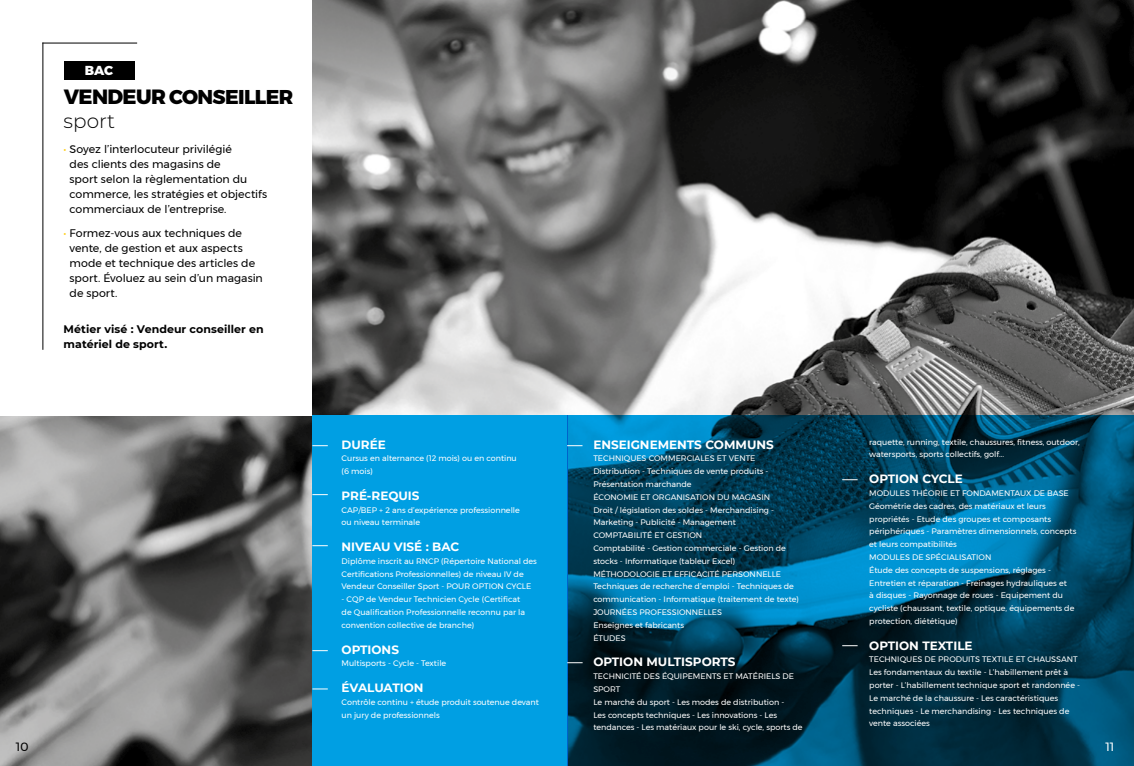
<style>
.page{position:relative;width:1134px;height:766px;background:#fff}
.page>*{position:absolute;margin:0;border:0;box-sizing:border-box;transform-origin:0 0}
.t1{font:800 20px/24px "Montserrat";letter-spacing:-.03em;color:#000}
.t2{font:800 13px "Montserrat";color:#fff}
.t3{font:700 12px "Montserrat";color:#fff}
.t4{font:12px "Montserrat";color:#000}
.t5{font:12px "Montserrat";color:#fff}
.t6{font:11px/15px "Montserrat";color:#000}
.t7{font:700 11px/15px "Montserrat";letter-spacing:.005em;color:#000}
.t8{font:8px/12.8px "Montserrat";color:#fff}
.s1{font-size:20.6px}
.s2{font-weight:300}
.s3{color:#fecb0f}
</style>
<div class="page">
<img style="left:0;top:0;width:1134px;height:765px">
<div style="left:312px;top:415px;width:255px;height:350px;background:#009fe3"></div>
<svg style="left:567px;top:415px;width:567px;height:350px;background:#004360"></svg>
<svg style="left:312px;top:445px;width:16px;height:1px"></svg>
<svg style="left:312px;top:545px;width:16px;height:1px"></svg>
<svg style="left:312px;top:494px;width:16px;height:1px"></svg>
<svg style="left:312px;top:650px;width:16px;height:1px"></svg>
<svg style="left:312px;top:688px;width:16px;height:1px"></svg>
<svg style="left:567px;top:662px;width:16px;height:1px"></svg>
<svg style="left:567px;top:445px;width:15px;height:1px"></svg>
<svg style="left:842px;top:479px;width:16px;height:1px"></svg>
<svg style="left:842px;top:645px;width:16px;height:1px"></svg>
<div style="left:0;top:0;width:312px;height:415px;background:#fff"></div>
<hr style="left:42px;top:43px;width:1px;height:307px;background:#000">
<hr style="left:42px;top:43px;width:95px;height:1px;background:#000">
<div style="left:64px;top:61px;width:71px;height:18px;background:#000"></div>
<h2 class="t2" style="left:85px;top:62px;width:30px">BAC</h2>
<h1 class="t1" style="left:64px;top:85px;width:231px"><span class="s1">VENDEUR</span> CONSEILLER <span class="s2">sport</span></h1>
<h3 class="t6" style="left:70px;top:142px;width:199px;text-indent:-6px"><span class="s3">•</span> Soyez l’interlocuteur privilégié<br>des clients des magasins de<br>sport selon la règlementation du commerce, les stratégies et objectifs commerciaux de l’entreprise.</h3>
<h3 class="t6" style="left:70px;top:225px;width:195px;text-indent:-6px"><span class="s3">•</span> Formez-vous aux techniques de vente, de gestion et aux aspects mode et technique des articles de sport. Évoluez au sein d’un magasin de sport.</h3>
<h3 class="t7" style="left:64px;top:321px;width:202px">Métier visé : Vendeur conseiller en matériel de sport.</h3>
<h3 class="t3" style="left:342px;top:435px;width:46px">DURÉE</h3>
<p class="t8" style="left:342px;top:452px;width:177px">Cursus en alternance (12 mois) ou en continu (6 mois)</p>
<h3 class="t3" style="left:342px;top:486px;width:79px">PRÉ-REQUIS</h3>
<p class="t8" style="left:342px;top:503px;width:180px">CAP/BEP + 2 ans d’expérience professionnelle ou niveau terminale</p>
<h3 class="t3" style="left:342px;top:538px;width:119px">NIVEAU VISÉ : BAC</h3>
<p class="t8" style="left:342px;top:554px;width:197px">Diplôme inscrit au RNCP (Répertoire National des<br>Certifications Professionnelles) de niveau IV de<br>Vendeur Conseiller Sport - POUR OPTION CYCLE</p>
<p class="t8" style="left:342px;top:592px;width:185px">- CQP de Vendeur Technicien Cycle (Certificat de Qualification Professionnelle reconnu par la convention collective de branche)</p>
<h3 class="t3" style="left:342px;top:640px;width:59px">OPTIONS</h3>
<p class="t8" style="left:342px;top:656px;width:106px">Multisports - Cycle - Textile</p>
<h3 class="t3" style="left:342px;top:678px;width:83px">ÉVALUATION</h3>
<p class="t8" style="left:342px;top:695px;width:199px">Contrôle continu + étude produit soutenue devant un jury de professionnels</p>
<h3 class="t3" style="left:593px;top:435px;width:182px">ENSEIGNEMENTS COMMUNS</h3>
<p class="t8" style="left:593px;top:452px;width:207px">TECHNIQUES COMMERCIALES ET VENTE Distribution - Techniques de vente produits - Présentation marchande<br>ÉCONOMIE ET ORGANISATION DU MAGASIN<br>Droit / législation des soldes - Merchandising - Marketing - Publicité - Management<br>COMPTABILITÉ ET GESTION<br>Comptabilité - Gestion commerciale - Gestion de stocks - Informatique (tableur Excel)<br>MÉTHODOLOGIE ET EFFICACITÉ PERSONNELLE Techniques de recherche d’emploi - Techniques de communication - Informatique (traitement de texte)<br>JOURNÉES PROFESSIONNELLES<br>Enseignes et fabricants<br>ÉTUDES</p>
<h3 class="t3" style="left:593px;top:653px;width:144px">OPTION MULTISPORTS</h3>
<p class="t8" style="left:593px;top:669px;width:211px">TECHNICITÉ DES ÉQUIPEMENTS ET MATÉRIELS DE SPORT<br>Le marché du sport - Les modes de distribution -<br>Les concepts techniques - Les innovations - Les tendances - Les matériaux pour le ski, cycle, sports de</p>
<p class="t8" style="left:869px;top:435px;width:212px">raquette, running, textile, chaussures, fitness, outdoor, watersports, sports collectifs, golf...</p>
<h3 class="t3" style="left:869px;top:470px;width:95px">OPTION CYCLE</h3>
<p class="t8" style="left:869px;top:486px;width:209px">MODULES THÉORIE ET FONDAMENTAUX DE BASE Géométrie des cadres, des matériaux et leurs propriétés - Etude des groupes et composants périphériques - Paramètres dimensionnels, concepts et leurs compatibilités<br>MODULES DE SPÉCIALISATION<br>Étude des concepts de suspensions, réglages - Entretien et réparation - Freinages hydrauliques et<br>à disques - Rayonnage de roues - Equipement du cycliste (chaussant, textile, optique, équipements de protection, diététique)</p>
<h3 class="t3" style="left:869px;top:636px;width:105px">OPTION TEXTILE</h3>
<p class="t8" style="left:869px;top:653px;width:212px">TECHNIQUES DE PRODUITS TEXTILE ET CHAUSSANT Les fondamentaux du textile - L’habillement prêt à porter - L’habillement technique sport et randonnée - Le marché de la chaussure - Les caractéristiques techniques - Le merchandising - Les techniques de vente associées</p>
<h3 class="t4" style="left:16px;top:737px;width:14px">10</h3>
<h3 class="t5" style="left:1105px;top:737px;width:10px">11</h3>
</div>
